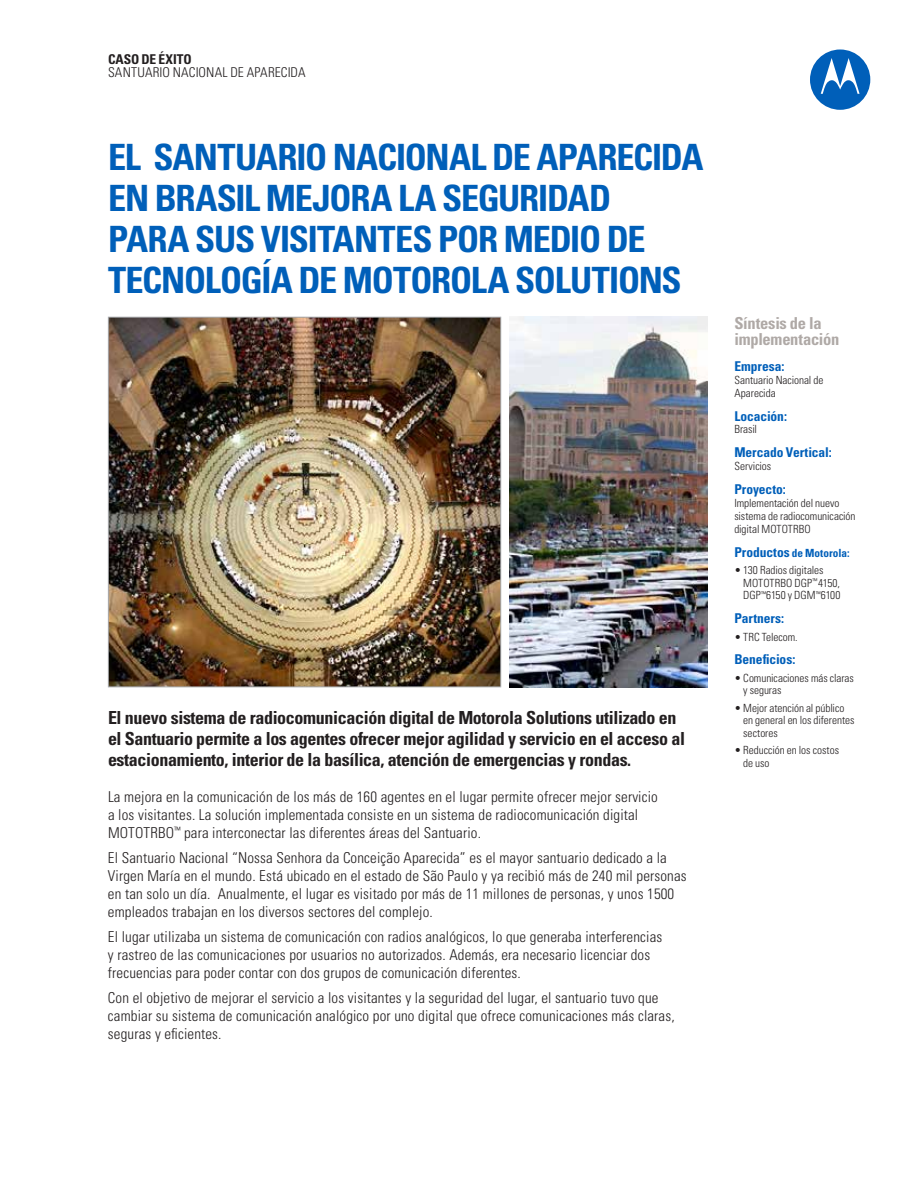
<style>
.page{position:relative;width:918px;height:1188px;background:#fff}
.page>*{position:absolute;margin:0;border:0;box-sizing:border-box;transform-origin:0 0}
.t1{font:700 condensed 36.3px/40.8px "Univers LT Std";letter-spacing:-.03em;color:#005fb9}
.t2{font:700 condensed 18px/21px "Univers LT Std";letter-spacing:-.02em;color:#231f20}
.t3{font:700 condensed 16.5px/15.9px "Univers LT Std";letter-spacing:-.02em;color:#afa9a6}
.t4{font:300 condensed 15px/18px "Univers LT Std";letter-spacing:.01em;color:#231f20}
.t5{font:700 condensed 13.5px "Univers LT Std";letter-spacing:-.005em;color:#005fb9}
.t6{font:300 condensed 13.5px "Univers LT Std";letter-spacing:.005em;color:#231f20}
.t7{font:700 condensed 13.5px "Univers LT Std";color:#231f20}
.t8{font:300 condensed 11.25px/12.9px "Univers LT Std";color:#231f20}
.t9{font:700 condensed 11.25px "Univers LT Std";color:#005fb9}
.s1{font-size:13.5px}
</style>
<div class="page">
<svg style="left:810px;top:49px;width:60px;height:61px"></svg>
<img style="left:110px;top:319px;width:389px;height:366px">
<div style="left:108px;top:317px;width:393px;height:370px;border:1px solid #a7a9ac"></div>
<img style="left:510px;top:317px;width:197px;height:370px">
<p class="t7" style="left:108px;top:51px;width:85px">Caso de éxito</p>
<p class="t6" style="left:108px;top:64px;width:95px">SANTUARIO Naciona</p>
<p class="t6" style="left:223px;top:64px;width:84px">l de Aparecida</p>
<h1 class="t1" style="left:108px;top:137px;width:597px">El Santuario Nacional de Aparecida en Brasil mejora la seguridad<br>para sus visitantes por medio de tecnología dE Motorola Solutions</h1>
<p class="t2" style="left:108px;top:707px;width:579px">El nuevo sistema de radiocomunicación digital de Motorola Solutions utilizado en el Santuario permite a los agentes ofrecer mejor agilidad y servicio en el acceso al estacionamiento, interior de la basílica, atención de emergencias y rondas.</p>
<p class="t4" style="left:108px;top:788px;width:551px">La mejora en la comunicación de los más de 160 agentes en el lugar permite ofrecer mejor servicio a los visitantes. La solución implementada consiste en un sistema de radiocomunicación digital<br>MOTOTRBO<sup>™</sup> para interconectar las diferentes áreas del Santuario.</p>
<p class="t4" style="left:108px;top:849px;width:580px">El Santuario Nacional “Nossa Senhora da Conceição Aparecida” es el mayor santuario dedicado a la Virgen María en el mundo. Está ubicado en el estado de São Paulo y ya recibió más de 240 mil personas en tan solo un día. Anualmente, el lugar es visitado por más de 11 millones de personas, y unos 1500 empleados trabajan en los diversos sectores del complejo.</p>
<p class="t4" style="left:108px;top:928px;width:556px">El lugar utilizaba un sistema de comunicación con radios analógicos, lo que generaba interferencias y rastreo de las comunicaciones por usuarios no autorizados. Además, era necesario licenciar dos frecuencias para poder contar con dos grupos de comunicación diferentes.</p>
<p class="t4" style="left:108px;top:989px;width:568px">Con el objetivo de mejorar el servicio a los visitantes y la seguridad del lugar, el santuario tuvo que cambiar su sistema de comunicación analógico por uno digital que ofrece comunicaciones más claras, seguras y eficientes.</p>
<p class="t3" style="left:734px;top:315px;width:106px">Síntesis de la implementación</p>
<p class="t5" style="left:734px;top:358px;width:52px">Empresa:</p>
<p class="t8" style="left:734px;top:373px;width:90px">Santuario Nacional de<br>Aparecida</p>
<p class="t5" style="left:734px;top:407px;width:54px">Locación:</p>
<p class="t8" style="left:734px;top:423px;width:24px">Brasil</p>
<p class="t5" style="left:734px;top:444px;width:99px">Mercado Vertical:</p>
<p class="t8" style="left:734px;top:460px;width:38px">Servicios</p>
<p class="t5" style="left:734px;top:481px;width:53px">Proyecto:</p>
<p class="t8" style="left:734px;top:497px;width:123px">Implementación del nuevo sistema de radiocomunicación digital MOTOTRBO</p>
<p class="t9" style="left:734px;top:546px;width:117px"><span class="s1">Productos</span> de Motorola:</p>
<p class="t8" style="left:743px;top:563px;width:99px;text-indent:-9px">• 130 Radios digitales<br>MOTOTRBO DGP<sup>™</sup> 4150,<br>DGP<sup>™</sup>6150 y DGM<sup>™</sup>6100</p>
<p class="t5" style="left:734px;top:610px;width:51px">Partners:</p>
<p class="t8" style="left:734px;top:630px;width:65px">• TRC Telecom.</p>
<p class="t5" style="left:734px;top:651px;width:62px">Beneficios:</p>
<p class="t8" style="left:743px;top:671px;width:112px;text-indent:-9px">• Comunicaciones más claras y seguras</p>
<p class="t8" style="left:743px;top:701px;width:113px;text-indent:-9px">• Mejor atención al público en general en los diferentes sectores</p>
<p class="t8" style="left:743px;top:744px;width:97px;text-indent:-9px">• Reducción en los costos de uso</p>
</div>
